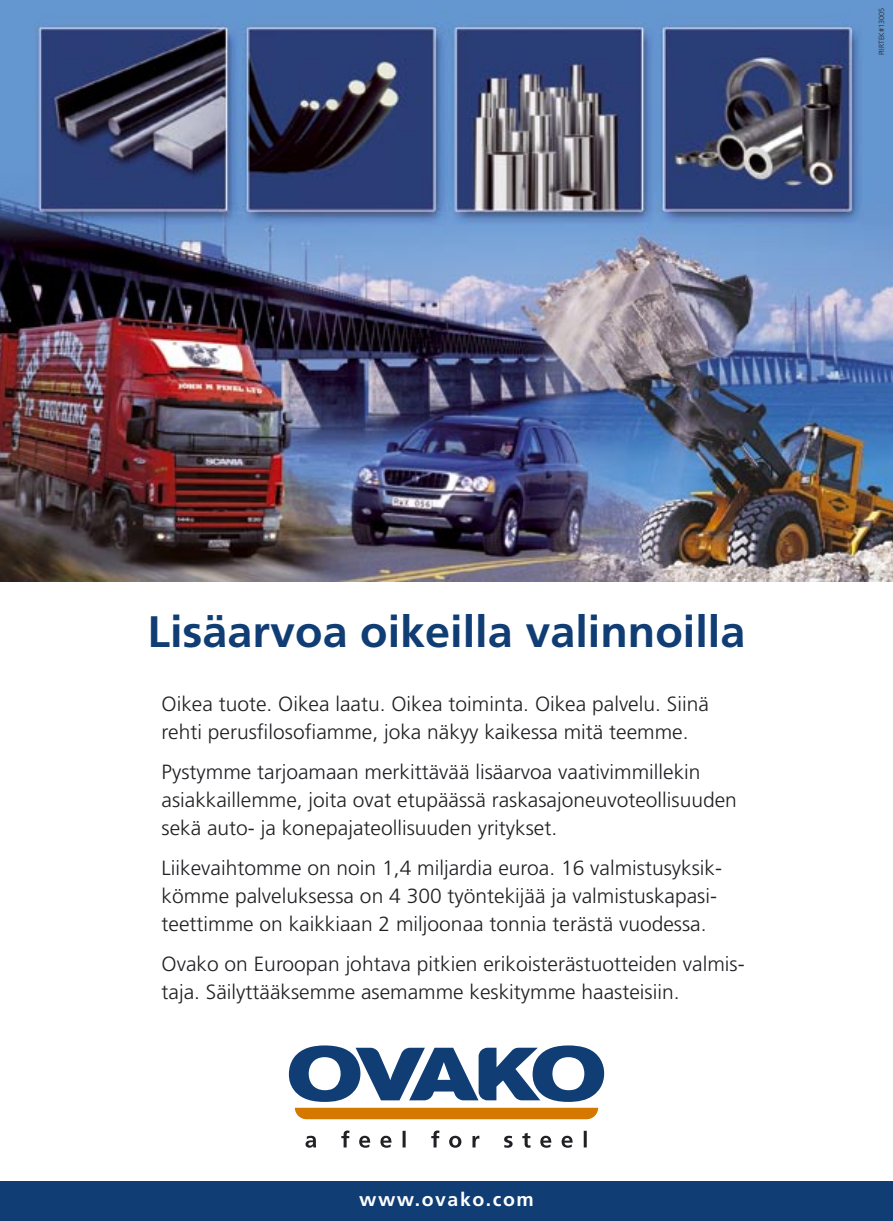
<style>
.page{position:relative;width:893px;height:1221px;background:#fff}
.page>*{position:absolute;margin:0;border:0;box-sizing:border-box;transform-origin:0 0}
.t1{font:700 43.95px "Frutiger LT Std";color:#0f3d74}
.t2{font:300 20.55px/27.9px "Frutiger LT Std";color:#212125}
.t3{font:700 19.05px "Frutiger LT Std";letter-spacing:.08em;color:#fff}
.t4{font:300 7.5px "Frutiger LT Std";color:#212125}
</style>
<div class="page">
<div style="left:0;top:1181px;width:893px;height:39px;background:#0f3d74"></div>
<img style="left:0;top:0;width:893px;height:582px">
<svg style="left:305px;top:1135px;width:11px;height:12px"></svg>
<svg style="left:341px;top:1130px;width:9px;height:17px"></svg>
<svg style="left:359px;top:1135px;width:11px;height:12px"></svg>
<svg style="left:380px;top:1135px;width:11px;height:12px"></svg>
<hr style="left:403px;top:1130px;width:3px;height:17px;background:#212125">
<svg style="left:431px;top:1130px;width:8px;height:17px"></svg>
<svg style="left:449px;top:1135px;width:12px;height:12px"></svg>
<svg style="left:472px;top:1135px;width:7px;height:12px"></svg>
<svg style="left:504px;top:1135px;width:9px;height:12px"></svg>
<svg style="left:522px;top:1132px;width:9px;height:15px"></svg>
<svg style="left:540px;top:1135px;width:11px;height:12px"></svg>
<svg style="left:562px;top:1135px;width:11px;height:12px"></svg>
<hr style="left:584px;top:1130px;width:3px;height:17px;background:#212125">
<svg style="left:289px;top:1045px;width:315px;height:56px"></svg>
<svg style="left:295px;top:1107px;width:303px;height:12px;background:#d78213"></svg>
<p class="t4" style="left:877px;top:55px;width:49px;rotate:-90deg">PIIRTEK#13005</p>
<h1 class="t1" style="left:148px;top:605px;width:599px">Lisäarvoa oikeilla valinnoilla</h1>
<p class="t2" style="left:162px;top:689px;width:549px">Oikea tuote. Oikea laatu. Oikea toiminta. Oikea palvelu. Siinä rehti perusfilosofiamme, joka näkyy kaikessa mitä teemme.</p>
<p class="t2" style="left:162px;top:758px;width:577px">Pystymme tarjoamaan merkittävää lisäarvoa vaativimmillekin asiakkaillemme, joita ovat etupäässä raskasajoneuvoteollisuuden sekä auto- ja konepajateollisuuden yritykset.</p>
<p class="t2" style="left:162px;top:854px;width:562px">Liikevaihtomme on noin 1,4 miljardia euroa. 16 valmistusyksik&shy;kömme palveluksessa on 4 300 työntekijää ja valmistuskapasi&shy;teettimme on kaikkiaan 2 miljoonaa tonnia terästä vuodessa.</p>
<p class="t2" style="left:162px;top:950px;width:585px">Ovako on Euroopan johtava pitkien erikoisterästuotteiden valmis&shy;taja. Säilyttääksemme asemamme keskitymme haasteisiin.</p>
<p class="t3" style="left:359px;top:1188px;width:176px">www.ovako.com</p>
</div>
